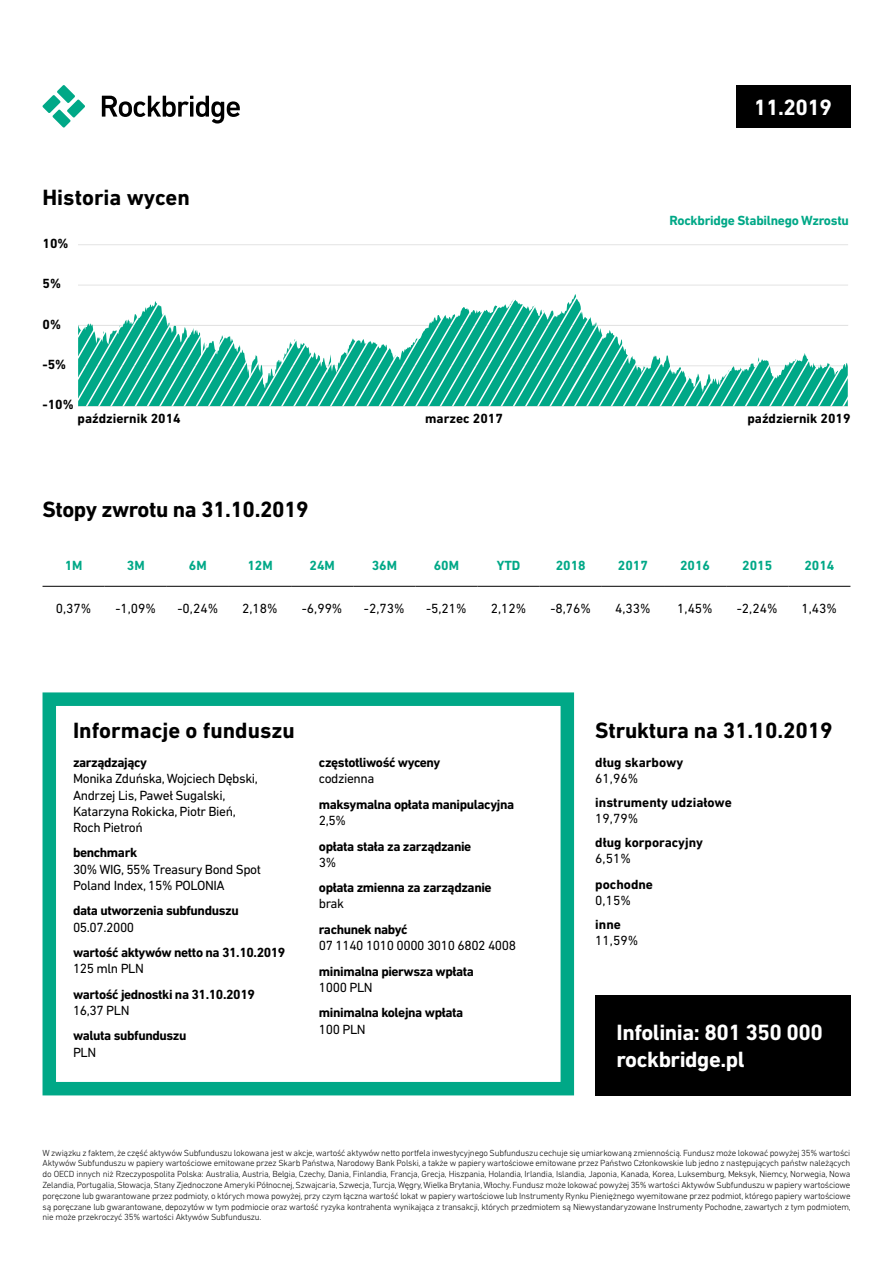
<style>
.page{position:relative;width:893px;height:1263px;background:#fff}
.page>*{position:absolute;margin:0;border:0;box-sizing:border-box;transform-origin:0 0}
.t1{font:700 22.5px "DIN Next LT Pro";letter-spacing:-.01em;color:#000}
.t2{font:700 22.5px/27px "DIN Next LT Pro";letter-spacing:-.02em;color:#fff}
.t3{font:13.5px/16.2px "DIN Next LT Pro";letter-spacing:-.03em;color:#000}
.t4{font:700 13.5px "DIN Next LT Pro";letter-spacing:-.03em;color:#000}
.t5{font:700 13.5px "DIN Next LT Pro";color:#000}
.t6{font:700 13.5px "DIN Next LT Pro";color:#00a887}
.t7{font:700 13.5px "DIN Next LT Pro";letter-spacing:-.02em;color:#00a887}
.t8{font:300 9px/10.8px "DIN Next LT Pro";letter-spacing:-.02em;color:#000;text-align:justify}
</style>
<div class="page">
<div style="left:595px;top:995px;width:255px;height:100px;background:#000"></div>
<svg style="left:42px;top:85px;width:43px;height:43px"></svg>
<svg style="left:102px;top:96px;width:138px;height:28px"></svg>
<div style="left:736px;top:85px;width:114px;height:43px;background:#000"></div>
<div style="left:43px;top:692px;width:531px;height:403px;border:14px solid #00a887"></div>
<hr style="left:78px;top:406px;width:770px;height:1px;background:#e3e3e3">
<hr style="left:78px;top:285px;width:770px;height:1px;background:#e3e3e3">
<hr style="left:78px;top:244px;width:770px;height:1px;background:#e3e3e3">
<svg style="left:78px;top:294px;width:770px;height:112px"></svg>
<hr style="left:43px;top:586px;width:62px;height:1px;background:#000">
<hr style="left:105px;top:586px;width:62px;height:1px;background:#000">
<hr style="left:167px;top:586px;width:62px;height:1px;background:#000">
<hr style="left:229px;top:586px;width:62px;height:1px;background:#000">
<hr style="left:291px;top:586px;width:62px;height:1px;background:#000">
<hr style="left:353px;top:586px;width:62px;height:1px;background:#000">
<hr style="left:415px;top:586px;width:63px;height:1px;background:#000">
<hr style="left:478px;top:586px;width:62px;height:1px;background:#000">
<hr style="left:540px;top:586px;width:62px;height:1px;background:#000">
<hr style="left:602px;top:586px;width:62px;height:1px;background:#000">
<hr style="left:664px;top:586px;width:62px;height:1px;background:#000">
<hr style="left:726px;top:586px;width:62px;height:1px;background:#000">
<hr style="left:788px;top:586px;width:62px;height:1px;background:#000">
<h1 class="t1" style="left:43px;top:185px;width:149px">Historia wycen</h1>
<h2 class="t4" style="left:43px;top:235px;width:28px">10%</h2>
<h2 class="t4" style="left:43px;top:276px;width:20px">5%</h2>
<h2 class="t4" style="left:43px;top:316px;width:20px">0%</h2>
<h2 class="t4" style="left:43px;top:356px;width:25px">-5%</h2>
<h2 class="t4" style="left:43px;top:397px;width:33px">-10%</h2>
<h1 class="t2" style="left:754px;top:94px;width:80px">11.2019</h1>
<h2 class="t7" style="left:670px;top:213px;width:181px">Rockbridge Stabilnego Wzrostu</h2>
<h2 class="t5" style="left:78px;top:411px;width:105px">październik 2014</h2>
<h2 class="t5" style="left:425px;top:411px;width:79px">marzec 2017</h2>
<h2 class="t5" style="left:747px;top:411px;width:105px">październik 2019</h2>
<h1 class="t1" style="left:43px;top:496px;width:268px">Stopy zwrotu na 31.10.2019</h1>
<h2 class="t6" style="left:65px;top:557px;width:19px">1M</h2>
<h2 class="t6" style="left:127px;top:557px;width:19px">3M</h2>
<h2 class="t6" style="left:189px;top:557px;width:19px">6M</h2>
<h2 class="t6" style="left:247px;top:557px;width:27px">12M</h2>
<h2 class="t6" style="left:309px;top:557px;width:27px">24M</h2>
<h2 class="t6" style="left:372px;top:557px;width:27px">36M</h2>
<h2 class="t6" style="left:434px;top:557px;width:27px">60M</h2>
<h2 class="t6" style="left:497px;top:557px;width:25px">YTD</h2>
<h2 class="t6" style="left:556px;top:557px;width:32px">2018</h2>
<h2 class="t6" style="left:618px;top:557px;width:32px">2017</h2>
<h2 class="t6" style="left:680px;top:557px;width:32px">2016</h2>
<h2 class="t6" style="left:742px;top:557px;width:32px">2015</h2>
<h2 class="t6" style="left:804px;top:557px;width:32px">2014</h2>
<h2 class="t3" style="left:56px;top:600px;width:37px">0,37%</h2>
<h2 class="t3" style="left:115px;top:600px;width:42px">-1,09%</h2>
<h2 class="t3" style="left:177px;top:600px;width:42px">-0,24%</h2>
<h2 class="t3" style="left:242px;top:600px;width:37px">2,18%</h2>
<h2 class="t3" style="left:302px;top:600px;width:42px">-6,99%</h2>
<h2 class="t3" style="left:364px;top:600px;width:42px">-2,73%</h2>
<h2 class="t3" style="left:426px;top:600px;width:42px">-5,21%</h2>
<h2 class="t3" style="left:491px;top:600px;width:37px">2,12%</h2>
<h2 class="t3" style="left:550px;top:600px;width:42px">-8,76%</h2>
<h2 class="t3" style="left:615px;top:600px;width:37px">4,33%</h2>
<h2 class="t3" style="left:677px;top:600px;width:37px">1,45%</h2>
<h2 class="t3" style="left:737px;top:600px;width:42px">-2,24%</h2>
<h2 class="t3" style="left:801px;top:600px;width:37px">1,43%</h2>
<h1 class="t1" style="left:73px;top:718px;width:223px">Informacje o funduszu</h1>
<h2 class="t4" style="left:73px;top:755px;width:76px">zarządzający</h2>
<h2 class="t3" style="left:73px;top:770px;width:186px">Monika Zduńska, Wojciech Dębski,<br>Andrzej Lis, Paweł Sugalski,<br>Katarzyna Rokicka, Piotr Bień,<br>Roch Pietroń</h2>
<h2 class="t4" style="left:73px;top:845px;width:66px">benchmark</h2>
<h2 class="t3" style="left:73px;top:861px;width:190px">30% WIG, 55% Treasury Bond Spot<br>Poland Index, 15% POLONIA</h2>
<h2 class="t4" style="left:73px;top:903px;width:167px">data utworzenia subfunduszu</h2>
<h2 class="t3" style="left:73px;top:919px;width:63px">05.07.2000</h2>
<h2 class="t4" style="left:73px;top:944px;width:214px">wartość aktywów netto na 31.10.2019</h2>
<h2 class="t3" style="left:73px;top:960px;width:72px">125 mln PLN</h2>
<h2 class="t4" style="left:73px;top:986px;width:183px">wartość jednostki na 31.10.2019</h2>
<h2 class="t3" style="left:73px;top:1002px;width:58px">16,37 PLN</h2>
<h2 class="t4" style="left:73px;top:1028px;width:115px">waluta subfunduszu</h2>
<h2 class="t3" style="left:73px;top:1044px;width:25px">PLN</h2>
<h2 class="t4" style="left:319px;top:755px;width:123px">częstotliwość wyceny</h2>
<h2 class="t3" style="left:319px;top:770px;width:57px">codzienna</h2>
<h2 class="t4" style="left:319px;top:796px;width:197px">maksymalna opłata manipulacyjna</h2>
<h2 class="t3" style="left:319px;top:812px;width:29px">2,5%</h2>
<h2 class="t4" style="left:319px;top:838px;width:154px">opłata stała za zarządzanie</h2>
<h2 class="t3" style="left:319px;top:854px;width:19px">3%</h2>
<h2 class="t4" style="left:319px;top:880px;width:174px">opłata zmienna za zarządzanie</h2>
<h2 class="t3" style="left:319px;top:895px;width:27px">brak</h2>
<h2 class="t4" style="left:319px;top:921px;width:90px">rachunek nabyć</h2>
<h2 class="t3" style="left:319px;top:937px;width:199px">07 1140 1010 0000 3010 6802 4008</h2>
<h2 class="t4" style="left:319px;top:963px;width:157px">minimalna pierwsza wpłata</h2>
<h2 class="t3" style="left:319px;top:979px;width:55px">1000 PLN</h2>
<h2 class="t4" style="left:319px;top:1005px;width:146px">minimalna kolejna wpłata</h2>
<h2 class="t3" style="left:319px;top:1021px;width:48px">100 PLN</h2>
<h1 class="t1" style="left:595px;top:718px;width:239px">Struktura na 31.10.2019</h1>
<h2 class="t5" style="left:595px;top:754px;width:89px">dług skarbowy</h2>
<h2 class="t3" style="left:595px;top:770px;width:44px">61,96%</h2>
<h2 class="t5" style="left:595px;top:794px;width:138px">instrumenty udziałowe</h2>
<h2 class="t3" style="left:595px;top:810px;width:44px">19,79%</h2>
<h2 class="t5" style="left:595px;top:835px;width:109px">dług korporacyjny</h2>
<h2 class="t3" style="left:595px;top:850px;width:37px">6,51%</h2>
<h2 class="t5" style="left:595px;top:876px;width:59px">pochodne</h2>
<h2 class="t3" style="left:595px;top:892px;width:37px">0,15%</h2>
<h2 class="t4" style="left:595px;top:916px;width:27px">inne</h2>
<h2 class="t3" style="left:595px;top:932px;width:44px">11,59%</h2>
<h1 class="t2" style="left:617px;top:1019px;width:208px">Infolinia: 801 350 000 rockbridge.pl</h1>
<p class="t8" style="left:43px;top:1147px;width:810px">W związku z faktem, że część aktywów Subfunduszu lokowana jest w akcje, wartość aktywów netto portfela inwestycyjnego Subfunduszu cechuje się umiarkowaną zmiennością. Fundusz może lokować powyżej 35% wartości Aktywów Subfunduszu w papiery wartościowe emitowane przez Skarb Państwa, Narodowy Bank Polski, a także w papiery wartościowe emitowane przez Państwo Członkowskie lub jedno z następujących państw należących do OECD innych niż Rzeczypospolita Polska: Australia, Austria, Belgia, Czechy, Dania, Finlandia, Francja, Grecja, Hiszpania, Holandia, Irlandia, Islandia, Japonia, Kanada, Korea, Luksemburg, Meksyk, Niemcy, Norwegia, Nowa Zelandia, Portugalia, Słowacja, Stany Zjednoczone Ameryki Północnej, Szwajcaria, Szwecja, Turcja, Węgry, Wielka Brytania, Włochy. Fundusz może lokować powyżej 35% wartości Aktywów Subfunduszu w papiery wartościowe poręczone lub gwarantowane przez podmioty, o których mowa powyżej, przy czym łączna wartość lokat w papiery wartościowe lub Instrumenty Rynku Pieniężnego wyemitowane przez podmiot, którego papiery wartościowe są poręczane lub gwarantowane, depozytów w tym podmiocie oraz wartość ryzyka kontrahenta wynikająca z transakcji, których przedmiotem są Niewystandaryzowane Instrumenty Pochodne, zawartych z tym podmiotem, nie może przekroczyć 35% wartości Aktywów Subfunduszu.</p>
</div>
